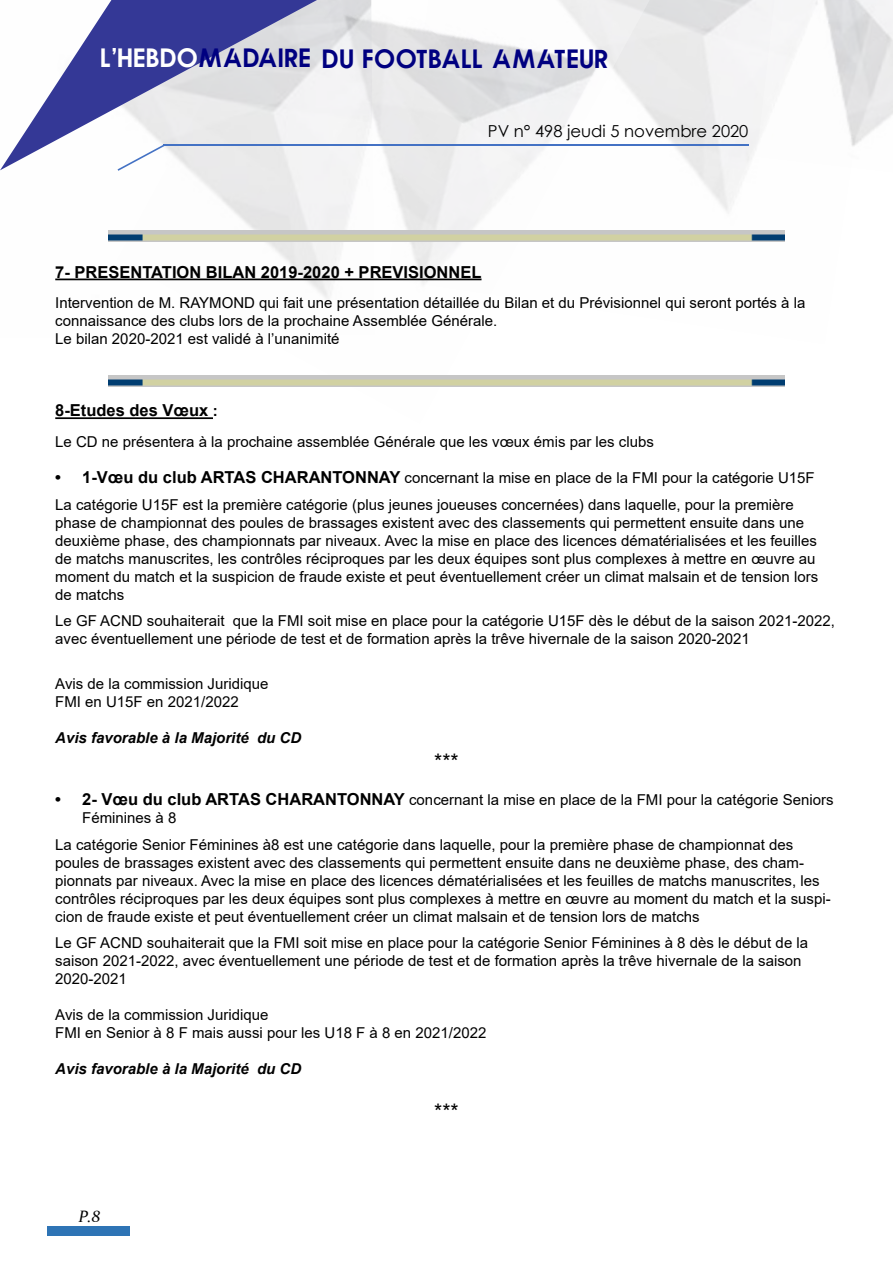
<style>
.page{position:relative;width:893px;height:1263px;background:#fff}
.page>*{position:absolute;margin:0;border:0;box-sizing:border-box;transform-origin:0 0}
.t1{font:700 27px "Qualy";color:#000080}
.t2{font:21px "Arial";color:#000}
.t3{font:700 16.5px "Arial";color:#000}
.t4{font:16.5px "Century Gothic";color:#000}
.t5{font:italic 16.5px "Constantia";color:#000}
.t6{font:15px/18px "Arial";color:#000}
.t7{font:italic 700 15px "Arial";color:#000}
.s1{color:#fff}
.s2{font-size:15px}
.s3{font-weight:700;font-size:16.5px}
</style>
<div class="page">
<img style="left:699px;top:0;width:86px;height:242px">
<img style="left:118px;top:0;width:581px;height:420px">
<svg style="left:0;top:170px;width:374px;height:168px"></svg>
<svg style="left:0;top:0;width:571px;height:170px"></svg>
<hr style="left:163px;top:145px;width:585px;height:1px;background:#4472c4">
<svg style="left:118px;top:145px;width:46px;height:26px"></svg>
<div style="left:47px;top:1226px;width:83px;height:10px;background:#2e74b5"></div>
<img style="left:757px;top:0;width:136px;height:186px">
<hr style="left:55px;top:279px;width:426px;height:1px;background:#000">
<hr style="left:55px;top:417px;width:158px;height:2px;background:#000">
<img style="left:109px;top:231px;width:675px;height:11px">
<img style="left:109px;top:376px;width:675px;height:11px">
<h1 class="t1" style="left:102px;top:43px;width:510px"><span class="s1">L’HEBDO</span>MADAIRE DU FOOTBALL AMATEUR</h1>
<p class="t4" style="left:488px;top:119px;width:262px">PV n° 498 jeudi 5 novembre 2020</p>
<p class="t3" style="left:55px;top:260px;width:428px">7- PRESENTATION BILAN 2019-2020 + PREVISIONNEL</p>
<p class="t6" style="left:55px;top:294px;width:752px">Intervention de M. RAYMOND qui fait une présentation détaillée du Bilan et du Prévisionnel qui seront portés à la connaissance des clubs lors de la prochaine Assemblée Générale.<br>Le bilan 2020-2021 est validé à l’unanimité</p>
<p class="t3" style="left:55px;top:399px;width:164px">8-Etudes des Vœux <span class="s2">:</span></p>
<p class="t6" style="left:55px;top:433px;width:600px">Le CD ne présentera à la prochaine assemblée Générale que les vœux émis par les clubs</p>
<p class="t6" style="left:55px;top:465px;width:761px;line-height:26.5px"><span class="s3">• 1-Vœu du club ARTAS CHARANTONNAY</span> concernant la mise en place de la FMI pour la catégorie U15F<br>La catégorie U15F est la première catégorie (plus jeunes joueuses concernées) dans laquelle, pour la première</p>
<p class="t6" style="left:55px;top:513px;width:764px">phase de championnat des poules de brassages existent avec des classements qui permettent ensuite dans une deuxième phase, des championnats par niveaux. Avec la mise en place des licences dématérialisées et les feuilles de matchs manuscrites, les contrôles réciproques par les deux équipes sont plus complexes à mettre en œuvre au moment du match et la suspicion de fraude existe et peut éventuellement créer un climat malsain et de tension lors de matchs</p>
<p class="t6" style="left:55px;top:612px;width:781px">Le GF ACND souhaiterait que la FMI soit mise en place pour la catégorie U15F dès le début de la saison 2021-2022, avec éventuellement une période de test et de formation après la trêve hivernale de la saison 2020-2021</p>
<p class="t6" style="left:55px;top:674px;width:215px">Avis de la commission Juridique<br>FMI en U15F en 2021/2022</p>
<p class="t7" style="left:55px;top:727px;width:247px">Avis favorable à la Majorité du CD</p>
<h2 class="t2" style="left:434px;top:747px;width:26px">***</h2>
<p class="t6" style="left:82px;top:791px;width:753px;text-indent:-27px"><span class="s3">• 2- Vœu du club ARTAS CHARANTONNAY</span> concernant la mise en place de la FMI pour la catégorie Seniors<br>Féminines à 8</p>
<p class="t6" style="left:55px;top:835px;width:777px">La catégorie Senior Féminines à8 est une catégorie dans laquelle, pour la première phase de championnat des poules de brassages existent avec des classements qui permettent ensuite dans ne deuxième phase, des cham&shy;pionnats par niveaux. Avec la mise en place des licences dématérialisées et les feuilles de matchs manuscrites, les contrôles réciproques par les deux équipes sont plus complexes à mettre en œuvre au moment du match et la suspi&shy;cion de fraude existe et peut éventuellement créer un climat malsain et de tension lors de matchs</p>
<p class="t6" style="left:55px;top:934px;width:754px">Le GF ACND souhaiterait que la FMI soit mise en place pour la catégorie Senior Féminines à 8 dès le début de la saison 2021-2022, avec éventuellement une période de test et de formation après la trêve hivernale de la saison<br>2020-2021</p>
<p class="t6" style="left:55px;top:1006px;width:433px">Avis de la commission Juridique<br>FMI en Senior à 8 F mais aussi pour les U18 F à 8 en 2021/2022</p>
<p class="t7" style="left:55px;top:1059px;width:247px">Avis favorable à la Majorité du CD</p>
<h2 class="t2" style="left:434px;top:1097px;width:26px">***</h2>
<p class="t5" style="left:78px;top:1205px;width:24px">P.8</p>
</div>
